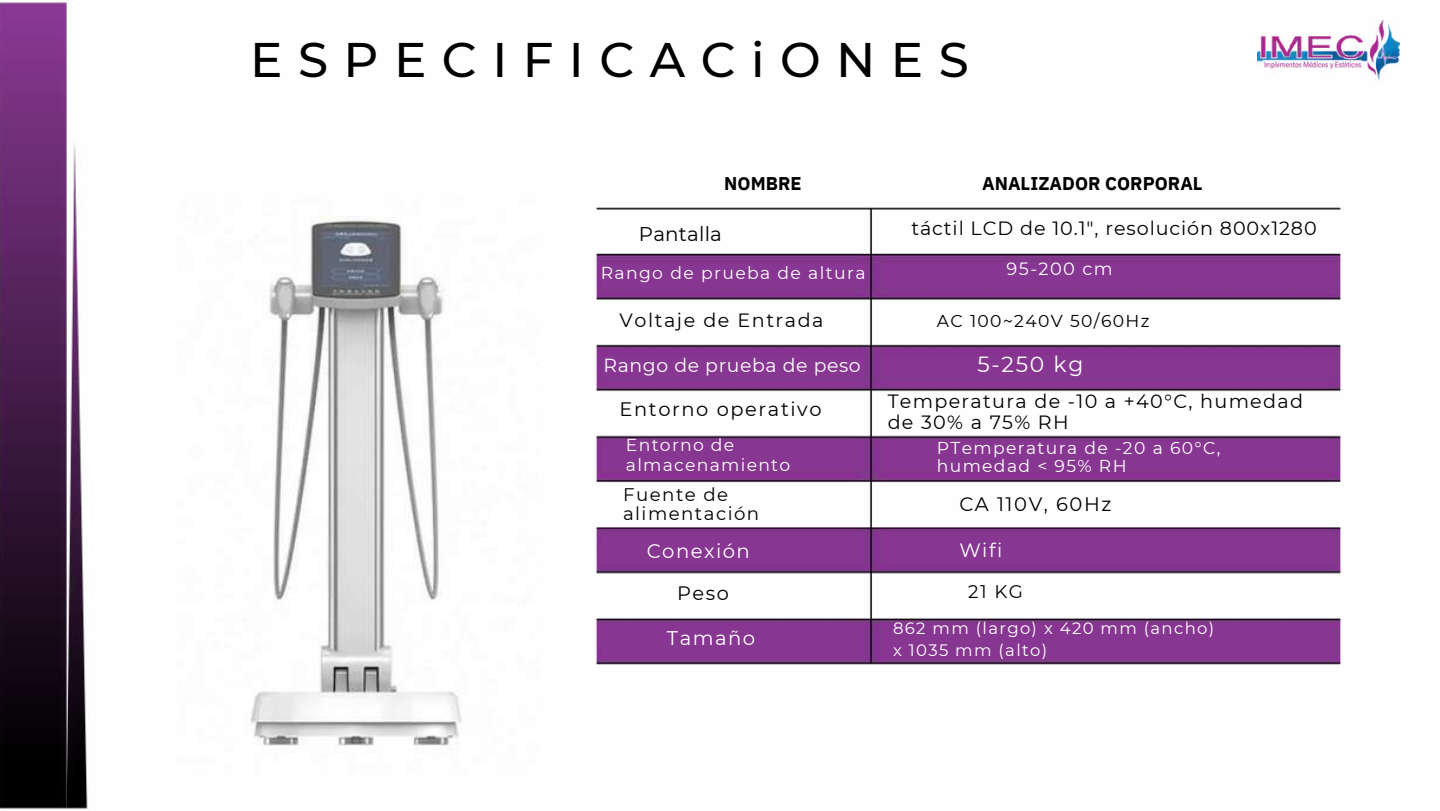
<style>
.page{position:relative;width:1440px;height:811px;background:#fff}
.page>*{position:absolute;margin:0;border:0;box-sizing:border-box;transform-origin:0 0}
.t1{font:500 48.4px "Montserrat";letter-spacing:.32em;color:#000}
.t2{font:21.8px "Montserrat";color:#fff}
.t3{font:19.8px "Montserrat";letter-spacing:.01em;color:#000}
.t4{font:19.6px "Montserrat";letter-spacing:.075em;color:#fff}
.t5{font:19.4px "Montserrat";letter-spacing:.08em;color:#000}
.t6{font:19.2px/21px "Montserrat";letter-spacing:.07em;color:#000}
.t7{font:19.2px "Montserrat";letter-spacing:.045em;color:#000}
.t8{font:19.2px "Montserrat";color:#fefefe}
.t9{font:18.8px "Montserrat";letter-spacing:.03em;color:#fff}
.t10{font:700 18.4px "IBM Plex Sans";letter-spacing:.005em;color:#000}
.t11{font:18.2px/19.6px "Montserrat";letter-spacing:.08em;color:#000}
.t12{font:17.8px "Montserrat";letter-spacing:.08em;color:#fff}
.t13{font:17.2px/18.6px "Montserrat";letter-spacing:.08em;color:#fff}
.t14{font:17.2px "Montserrat";letter-spacing:.08em;color:#000}
.t15{font:16.4px/22px "Montserrat";letter-spacing:.08em;color:#fff}
</style>
<div class="page">
<img style="left:0;top:2px;width:88px;height:807px">
<img style="left:596px;top:207px;width:746px;height:458px">
<img style="left:1257px;top:20px;width:143px;height:60px">
<img style="left:250px;top:216px;width:212px;height:530px">
<h1 class="t1" style="left:250px;top:30px;width:720px">ESPECIFICACiONES</h1>
<p class="t10" style="left:724px;top:171px;width:79px">NOMBRE</p>
<p class="t10" style="left:982px;top:171px;width:222px">ANALIZADOR CORPORAL</p>
<p class="t3" style="left:639px;top:222px;width:85px">Pantalla</p>
<p class="t7" style="left:911px;top:216px;width:407px">táctil LCD de 10.1", resolución 800x1280</p>
<p class="t13" style="left:601px;top:263px;width:266px">Rango de prueba de altura</p>
<p class="t12" style="left:1007px;top:258px;width:108px">95-200 cm</p>
<p class="t6" style="left:620px;top:309px;width:205px">Voltaje de Entrada</p>
<p class="t14" style="left:937px;top:310px;width:214px">AC 100~240V 50/60Hz</p>
<p class="t9" style="left:604px;top:353px;width:259px">Rango de prueba de peso</p>
<p class="t5" style="left:620px;top:397px;width:203px">Entorno operativo</p>
<p class="t13" style="left:626px;top:434px;width:166px;line-height:20.2px">Entorno de almacenamiento</p>
<p class="t11" style="left:623px;top:484px;width:138px">Fuente de alimentación</p>
<p class="t4" style="left:647px;top:538px;width:105px">Conexión</p>
<p class="t5" style="left:677px;top:580px;width:53px">Peso</p>
<p class="t4" style="left:667px;top:625px;width:90px">Tamaño</p>
<p class="t2" style="left:977px;top:351px;width:107px">5-250 kg</p>
<p class="t6" style="left:888px;top:390px;width:417px">Temperatura de -10 a +40°C, humedad de 30% a 75% RH</p>
<p class="t13" style="left:937px;top:438px;width:285px">PTemperatura de -20 a 60°C, humedad &lt; 95% RH</p>
<p class="t5" style="left:959px;top:491px;width:153px">CA 110V, 60Hz</p>
<p class="t8" style="left:959px;top:538px;width:44px">Wifi</p>
<p class="t11" style="left:968px;top:581px;width:56px">21 KG</p>
<p class="t15" style="left:893px;top:616px;width:323px">862 mm (largo) x 420 mm (ancho) x 1035 mm (alto)</p>
</div>
